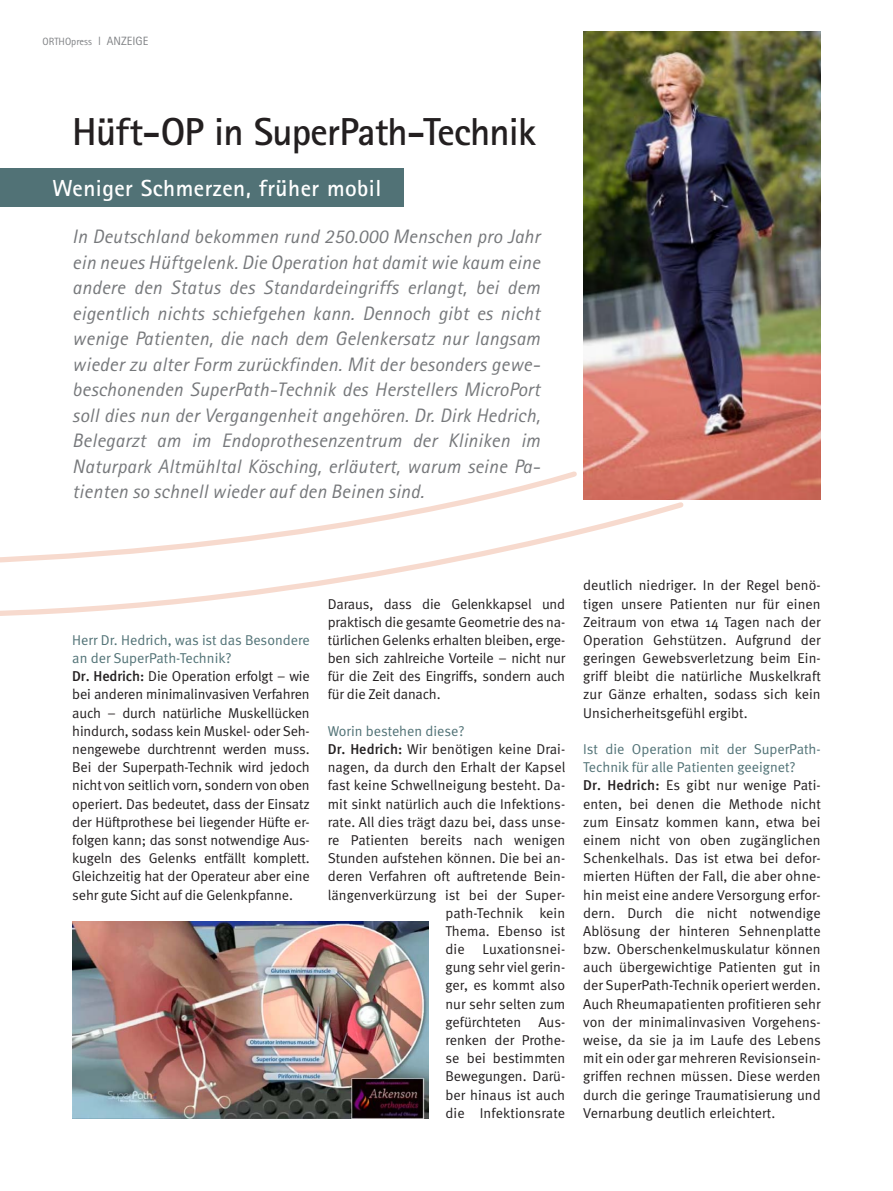
<style>
.page{position:relative;width:893px;height:1191px;background:#fff}
.page>*{position:absolute;margin:0;border:0;box-sizing:border-box;transform-origin:0 0}
.t1{font:700 39px "Rotis Sans Serif";letter-spacing:-.02em;color:#231f20}
.t2{font:700 23.25px "Rotis Sans Serif";letter-spacing:.02em;color:#fff}
.t3{font:italic 19.5px/25.5px "Rotis Sans Serif";letter-spacing:.01em;color:#76787b;text-align:justify}
.t4{font:14.25px/18.1px "Meta Normal";color:#231f20}
.t5{font:14.25px "Meta Normal";color:#517276}
.t6{font:10.5px "Rotis Sans Serif";color:#808285}
.s1{font-size:12px}
.s2{color:#517276}
.s3{font-family:"Meta";font-weight:500}
</style>
<div class="page">
<img style="left:583px;top:31px;width:237px;height:468px">
<div style="left:0;top:168px;width:404px;height:38px;background:#517276"></div>
<svg style="left:466px;top:471px;width:111px;height:28px"></svg>
<svg style="left:0;top:499px;width:686px;height:117px"></svg>
<img style="left:72px;top:922px;width:356px;height:196px">
<p class="t6" style="left:43px;top:35px;width:107px">ORTHOpress <span class="s1">l ANZEIGE</span></p>
<h1 class="t1" style="left:72px;top:107px;width:465px">Hüft-OP in SuperPath-Technik</h1>
<h2 class="t2" style="left:52px;top:174px;width:331px">Weniger Schmerzen, früher mobil</h2>
<p class="t3" style="left:72px;top:224px;width:469px">In Deutschland bekommen rund 250.000 Menschen pro Jahr ein neues Hüftgelenk. Die Operation hat damit wie kaum eine andere den Status des Standardeingriffs erlangt, bei dem eigentlich nichts schiefgehen kann. Dennoch gibt es nicht wenige Patienten, die nach dem Gelenkersatz nur langsam wieder zu alter Form zurückfinden. Mit der besonders gewe&shy;beschonenden SuperPath-Technik des Herstellers MicroPort soll dies nun der Vergangenheit angehören. Dr. Dirk Hedrich, Belegarzt am im Endoprothesenzentrum der Kliniken im Naturpark Altmühltal Kösching, erläutert, warum seine Pa&shy;tienten so schnell wieder auf den Beinen sind.</p>
<p class="t4" style="left:72px;top:630px;width:239px"><span class="s2">Herr Dr. Hedrich, was ist das Besondere an der SuperPath-Technik?<br></span><span class="s3">Dr. Hedrich:</span> Die Operation erfolgt – wie bei anderen minimalinvasiven Verfahren auch – durch natürliche Muskellücken hindurch, sodass kein Muskel- oder Seh&shy;nengewebe durchtrennt werden muss.<br>Bei der Superpath-Technik wird jedoch nicht von seitlich vorn, sondern von oben operiert. Das bedeutet, dass der Einsatz der Hüftprothese bei liegender Hüfte er&shy;folgen kann; das sonst notwendige Aus&shy;kugeln des Gelenks entfällt komplett.<br>Gleichzeitig hat der Operateur aber eine sehr gute Sicht auf die Gelenkpfanne.</p>
<p class="t4" style="left:328px;top:594px;width:239px;text-align:justify">Daraus, dass die Gelenkkapsel und praktisch die gesamte Geometrie des na&shy;türlichen Gelenks erhalten bleiben, erge&shy;ben sich zahlreiche Vorteile – nicht nur für die Zeit des Eingriffs, sondern auch für die Zeit danach.</p>
<p class="t5" style="left:328px;top:722px;width:138px">Worin bestehen diese?</p>
<p class="t4" style="left:328px;top:740px;width:239px"><span class="s3">Dr. Hedrich:</span> Wir benötigen keine Drai-</p>
<p class="t4" style="left:328px;top:758px;width:239px">nagen, da durch den Erhalt der Kapsel</p>
<p class="t4" style="left:328px;top:776px;width:239px">fast keine Schwellneigung besteht. Da-</p>
<p class="t4" style="left:328px;top:794px;width:239px">mit sinkt natürlich auch die Infektions-</p>
<p class="t4" style="left:328px;top:812px;width:239px">rate. All dies trägt dazu bei, dass unse-</p>
<p class="t4" style="left:328px;top:830px;width:239px">re Patienten bereits nach wenigen</p>
<p class="t4" style="left:328px;top:849px;width:239px">Stunden aufstehen können. Die bei an-</p>
<p class="t4" style="left:328px;top:867px;width:239px">deren Verfahren oft auftretende Bein-</p>
<p class="t4" style="left:328px;top:885px;width:239px">längenverkürzung ist bei der Super-</p>
<p class="t4" style="left:445px;top:903px;width:121px">path-Technik kein</p>
<p class="t4" style="left:445px;top:921px;width:121px">Thema. Ebenso ist</p>
<p class="t4" style="left:445px;top:940px;width:121px">die Luxationsnei-</p>
<p class="t4" style="left:445px;top:958px;width:121px">gung sehr viel gerin-</p>
<p class="t4" style="left:445px;top:976px;width:121px">ger, es kommt also</p>
<p class="t4" style="left:445px;top:994px;width:121px">nur sehr selten zum</p>
<p class="t4" style="left:445px;top:1012px;width:121px">gefürchteten Aus-</p>
<p class="t4" style="left:445px;top:1030px;width:121px">renken der Prothe-</p>
<p class="t4" style="left:445px;top:1049px;width:121px">se bei bestimmten</p>
<p class="t4" style="left:445px;top:1067px;width:121px">Bewegungen. Darü-</p>
<p class="t4" style="left:445px;top:1085px;width:121px">ber hinaus ist auch</p>
<p class="t4" style="left:445px;top:1103px;width:121px">die Infektionsrate</p>
<p class="t4" style="left:583px;top:576px;width:239px;text-align:justify">deutlich niedriger. In der Regel benö&shy;tigen unsere Patienten nur für einen Zeitraum von etwa 14 Tagen nach der Operation Gehstützen. Aufgrund der geringen Gewebsverletzung beim Ein&shy;griff bleibt die natürliche Muskelkraft zur Gänze erhalten, sodass sich kein Unsicherheitsgefühl ergibt.</p>
<p class="t4" style="left:583px;top:740px;width:239px"><span class="s2">Ist die Operation mit der SuperPath-Technik für alle Patienten geeignet?<br></span><span class="s3">Dr. Hedrich:</span> Es gibt nur wenige Pati&shy;enten, bei denen die Methode nicht zum Einsatz kommen kann, etwa bei einem nicht von oben zugänglichen Schenkelhals. Das ist etwa bei defor&shy;mierten Hüften der Fall, die aber ohne&shy;hin meist eine andere Versorgung erfor&shy;dern. Durch die nicht notwendige Ablösung der hinteren Sehnenplatte bzw. Oberschenkelmuskulatur können auch übergewichtige Patienten gut in der SuperPath-Technik operiert werden.<br>Auch Rheumapatienten profitieren sehr von der minimalinvasiven Vorgehens&shy;weise, da sie ja im Laufe des Lebens mit ein oder gar mehreren Revisionsein&shy;griffen rechnen müssen. Diese werden durch die geringe Traumatisierung und Vernarbung deutlich erleichtert.</p>
</div>
